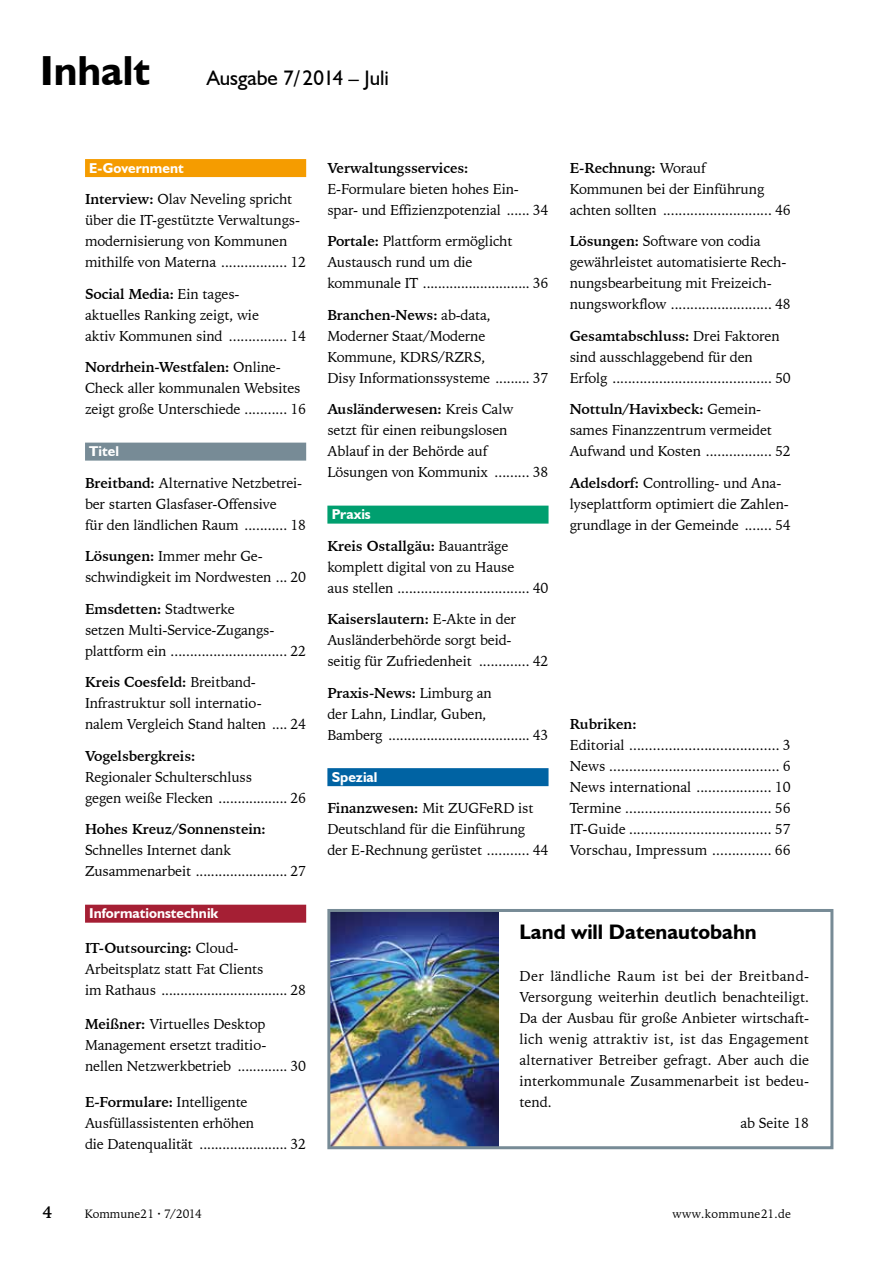
<style>
.page{position:relative;width:893px;height:1263px;background:#fff}
.page>*{position:absolute;margin:0;border:0;box-sizing:border-box;transform-origin:0 0}
.t1{font:700 42px "Humanist 521 BT";color:#000}
.t2{font:700 21px "Humanist 521 BT";color:#000}
.t3{font:21px "Humanist 521 BT";color:#000}
.t4{font:700 16.5px "Iowan Old Style BT";color:#000}
.t5{font:14.25px/21px "Iowan Old Style BT";letter-spacing:-.01em;color:#000}
.t6{font:700 14.25px "Iowan Old Style BT";letter-spacing:-.01em;color:#000}
.t7{font:700 14.25px "Humanist 521 BT";color:#fff}
.t8{font:14.25px "Iowan Old Style BT";letter-spacing:.01em;color:#000}
.t9{font:14.25px "Iowan Old Style BT";letter-spacing:.025em;color:#000}
.t10{font:12px "Iowan Old Style BT";letter-spacing:.01em;color:#000}
.s1{font-weight:700}
</style>
<div class="page">
<div style="left:85px;top:159px;width:221px;height:18px;background:#f59c00"></div>
<div style="left:85px;top:443px;width:221px;height:18px;background:#778b96"></div>
<div style="left:85px;top:905px;width:221px;height:18px;background:#a51f34"></div>
<div style="left:327px;top:506px;width:222px;height:18px;background:#009f6f"></div>
<div style="left:327px;top:768px;width:222px;height:18px;background:#0063a3"></div>
<img style="left:331px;top:913px;width:167px;height:232px">
<div style="left:327px;top:909px;width:506px;height:240px;border:3px solid #778b96"></div>
<h1 class="t1" style="left:40px;top:45px;width:111px">Inhalt</h1>
<h2 class="t3" style="left:207px;top:65px;width:184px">Ausgabe 7/2014 – Juli</h2>
<p class="t7" style="left:89px;top:159px;width:96px">E-Government</p>
<p class="t5" style="left:85px;top:189px;width:223px"><span class="s1">Interview:</span> Olav Neveling spricht über die IT-gestützte Verwaltungs&shy;modernisierung von Kommunen mithilfe von Materna ................. 12</p>
<p class="t5" style="left:85px;top:283px;width:223px"><span class="s1">Social Media:</span> Ein tages-<br>aktuelles Ranking zeigt, wie<br>aktiv Kommunen sind ............... 14</p>
<p class="t5" style="left:85px;top:357px;width:223px"><span class="s1">Nordrhein-Westfalen:</span> Online-<br>Check aller kommunalen Websites zeigt große Unterschiede ........... 16</p>
<p class="t7" style="left:89px;top:442px;width:31px">Titel</p>
<p class="t5" style="left:85px;top:472px;width:223px"><span class="s1">Breitband:</span> Alternative Netzbetrei&shy;ber starten Glasfaser-Offensive<br>für den ländlichen Raum ........... 18</p>
<p class="t5" style="left:85px;top:546px;width:223px"><span class="s1">Lösungen:</span> Immer mehr Ge&shy;schwindigkeit im Nordwesten ... 20</p>
<p class="t5" style="left:85px;top:598px;width:223px"><span class="s1">Emsdetten:</span> Stadtwerke<br>setzen Multi-Service-Zugangs&shy;plattform ein .............................. 22</p>
<p class="t5" style="left:85px;top:672px;width:223px"><span class="s1">Kreis Coesfeld:</span> Breitband-<br>Infrastruktur soll internatio-<br>nalem Vergleich Stand halten .... 24</p>
<p class="t6" style="left:85px;top:747px;width:112px">Vogelsbergkreis:</p>
<p class="t5" style="left:85px;top:766px;width:223px">Regionaler Schulterschluss<br>gegen weiße Flecken .................. 26</p>
<p class="t6" style="left:85px;top:820px;width:182px">Hohes Kreuz/Sonnenstein:</p>
<p class="t5" style="left:85px;top:840px;width:223px">Schnelles Internet dank<br>Zusammenarbeit ........................ 27</p>
<p class="t7" style="left:89px;top:905px;width:131px">Informationstechnik</p>
<p class="t5" style="left:85px;top:937px;width:223px"><span class="s1">IT-Outsourcing:</span> Cloud-<br>Arbeitsplatz statt Fat Clients<br>im Rathaus ................................. 28</p>
<p class="t5" style="left:85px;top:1014px;width:223px"><span class="s1">Meißner:</span> Virtuelles Desktop<br>Management ersetzt traditio&shy;nellen Netzwerkbetrieb ............. 30</p>
<p class="t5" style="left:85px;top:1092px;width:223px"><span class="s1">E-Formulare:</span> Intelligente<br>Ausfüllassistenten erhöhen<br>die Datenqualität ....................... 32</p>
<p class="t6" style="left:327px;top:159px;width:143px">Verwaltungsservices:</p>
<p class="t5" style="left:327px;top:178px;width:223px">E-Formulare bieten hohes Ein&shy;spar- und Effizienzpotenzial ...... 34</p>
<p class="t5" style="left:327px;top:231px;width:223px"><span class="s1">Portale:</span> Plattform ermöglicht<br>Austausch rund um die kommunale IT ............................ 36</p>
<p class="t5" style="left:327px;top:304px;width:223px"><span class="s1">Branchen-News:</span> ab-data,<br>Moderner Staat/Moderne<br>Kommune, KDRS/RZRS,<br>Disy Informationssysteme ......... 37</p>
<p class="t5" style="left:327px;top:399px;width:223px"><span class="s1">Ausländerwesen:</span> Kreis Calw<br>setzt für einen reibungslosen<br>Ablauf in der Behörde auf<br>Lösungen von Kommunix ......... 38</p>
<p class="t7" style="left:332px;top:505px;width:41px">Praxis</p>
<p class="t5" style="left:327px;top:535px;width:223px"><span class="s1">Kreis Ostallgäu:</span> Bauanträge komplett digital von zu Hause<br>aus stellen .................................. 40</p>
<p class="t5" style="left:327px;top:609px;width:223px"><span class="s1">Kaiserslautern:</span> E-Akte in der<br>Ausländerbehörde sorgt beid&shy;seitig für Zufriedenheit ............. 42</p>
<p class="t5" style="left:327px;top:682px;width:223px"><span class="s1">Praxis-News:</span> Limburg an<br>der Lahn, Lindlar, Guben,<br>Bamberg ..................................... 43</p>
<p class="t7" style="left:332px;top:768px;width:47px">Spezial</p>
<p class="t5" style="left:327px;top:798px;width:223px"><span class="s1">Finanzwesen:</span> Mit ZUGFeRD ist<br>Deutschland für die Einführung der E-Rechnung gerüstet ........... 44</p>
<p class="t5" style="left:570px;top:157px;width:223px"><span class="s1">E-Rechnung:</span> Worauf<br>Kommunen bei der Einführung achten sollten ............................ 46</p>
<p class="t5" style="left:570px;top:231px;width:223px"><span class="s1">Lösungen:</span> Software von codia gewährleistet automatisierte Rech&shy;nungsbearbeitung mit Freizeich&shy;nungsworkflow .......................... 48</p>
<p class="t5" style="left:570px;top:325px;width:223px"><span class="s1">Gesamtabschluss:</span> Drei Faktoren sind ausschlaggebend für den<br>Erfolg ......................................... 50</p>
<p class="t5" style="left:570px;top:399px;width:223px"><span class="s1">Nottuln/Havixbeck:</span> Gemein&shy;sames Finanzzentrum vermeidet<br>Aufwand und Kosten ................. 52</p>
<p class="t5" style="left:570px;top:472px;width:223px"><span class="s1">Adelsdorf:</span> Controlling- und Ana&shy;lyseplattform optimiert die Zahlen&shy;grundlage in der Gemeinde ....... 54</p>
<p class="t6" style="left:570px;top:715px;width:68px">Rubriken:</p>
<p class="t5" style="left:570px;top:735px;width:223px;text-align:justify">Editorial ...................................... 3<br>News ........................................... 6<br>News international ................... 10<br>Termine ..................................... 56<br>IT-Guide .................................... 57<br>Vorschau, Impressum ............... 66</p>
<h2 class="t2" style="left:520px;top:919px;width:239px">Land will Datenautobahn</h2>
<p class="t9" style="left:520px;top:967px;width:291px">Der ländliche Raum ist bei der Breitband-</p>
<p class="t5" style="left:520px;top:987px;width:291px">Versorgung weiterhin deutlich benachteiligt.</p>
<p class="t5" style="left:520px;top:1008px;width:291px">Da der Ausbau für große Anbieter wirtschaft-</p>
<p class="t8" style="left:520px;top:1030px;width:291px">lich wenig attraktiv ist, ist das Engagement</p>
<p class="t5" style="left:520px;top:1050px;width:291px">alternativer Betreiber gefragt. Aber auch die</p>
<p class="t5" style="left:520px;top:1071px;width:291px">interkommunale Zusammenarbeit ist bedeu-</p>
<p class="t5" style="left:520px;top:1092px;width:34px">tend.</p>
<p class="t5" style="left:740px;top:1113px;width:70px">ab Seite 18</p>
<p class="t4" style="left:43px;top:1202px;width:11px">4</p>
<p class="t10" style="left:85px;top:1206px;width:118px">Kommune21 · 7/2014</p>
<p class="t10" style="left:673px;top:1206px;width:120px">www.kommune21.de</p>
</div>
